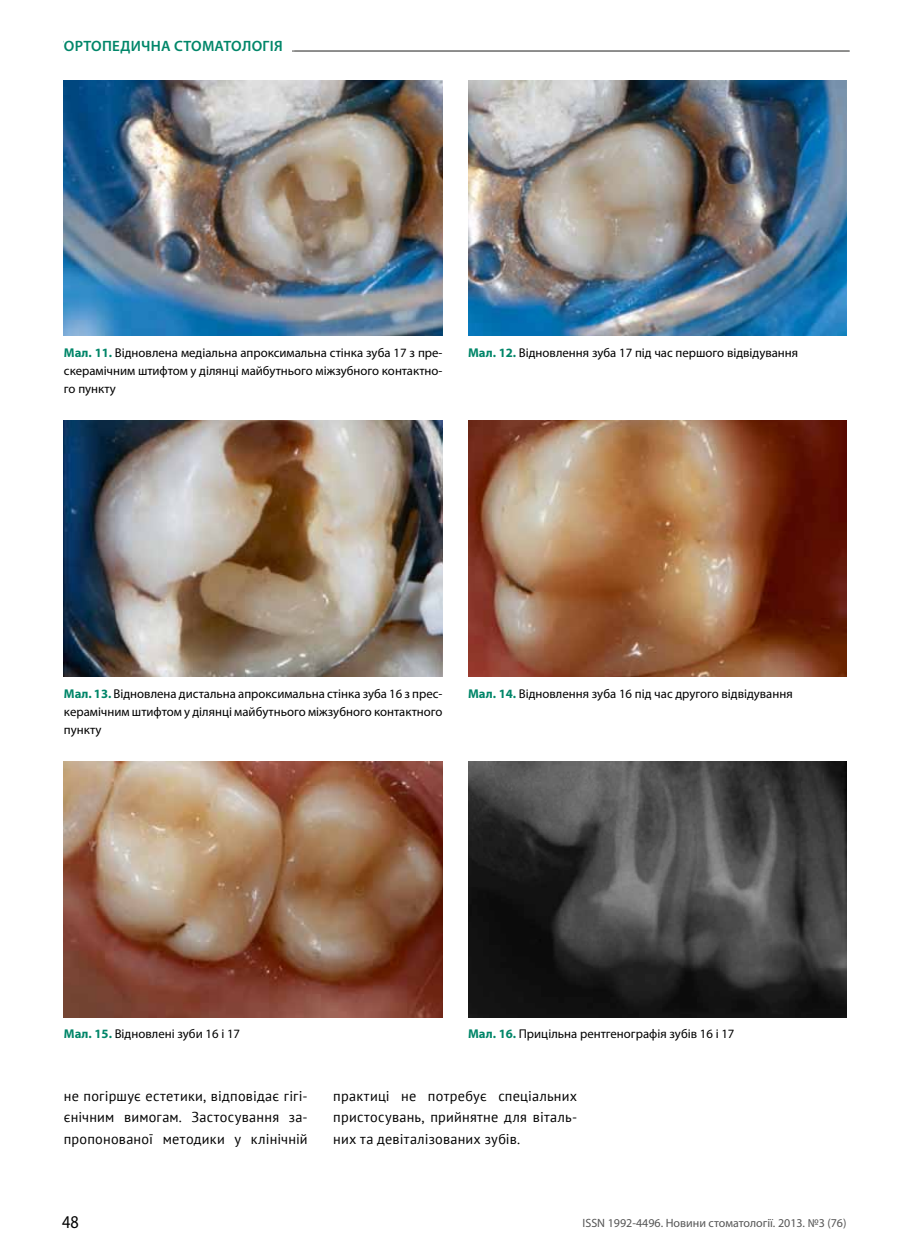
<style>
.page{position:relative;width:902px;height:1259px;background:#fff}
.page>*{position:absolute;margin:0;border:0;box-sizing:border-box;transform-origin:0 0}
.t1{font:18px "Myriad Pro";color:#000;scale:.9 1}
.t2{font:600 15px "Myriad Pro";letter-spacing:.02em;color:#008669}
.t3{font:14.25px/21.3px "PT Sans";letter-spacing:.015em;color:#000;text-align:justify}
.t4{font:12.75px/18px "Myriad Pro";color:#000;text-align:justify}
.t5{font:12px "Myriad Pro";color:#565656}
.s1{font-weight:700;color:#008669}
</style>
<div class="page">
<hr style="left:151px;top:50px;width:698px;height:2px;background:#878786">
<div style="left:64px;top:40px;width:227px;height:20px;background:#fff"></div>
<img style="left:64px;top:420px;width:378px;height:256px">
<img style="left:64px;top:762px;width:378px;height:256px">
<img style="left:468px;top:420px;width:378px;height:256px">
<img style="left:468px;top:762px;width:378px;height:256px">
<img style="left:64px;top:80px;width:378px;height:255px">
<img style="left:468px;top:80px;width:378px;height:255px">
<p class="t2" style="left:64px;top:38px;width:222px">Терапевтична стоматологія</p>
<p class="t2" style="left:64px;top:38px;width:220px">ОРТОпедична стоматологія</p>
<p class="t4" style="left:64px;top:343px;width:380px"><span class="s1">Мал. 11.</span> Відновлена медіальна апроксимальна стінка зуба 17 з пре&shy;скерамічним штифтом у ділянці майбутнього міжзубного контактно&shy;го пункту</p>
<p class="t4" style="left:468px;top:343px;width:331px"><span class="s1">Мал. 12.</span> Відновлення зуба 17 під час першого відвідування</p>
<p class="t4" style="left:64px;top:685px;width:380px"><span class="s1">Мал. 13.</span> Відновлена дистальна апроксимальна стінка зуба 16 з прес&shy;керамічним штифтом у ділянці майбутнього міжзубного контактного пункту</p>
<p class="t4" style="left:468px;top:685px;width:326px"><span class="s1">Мал. 14.</span> Відновлення зуба 16 під час другого відвідування</p>
<p class="t4" style="left:64px;top:1024px;width:178px"><span class="s1">Мал. 15.</span> Відновлені зуби 16 і 17</p>
<p class="t4" style="left:468px;top:1024px;width:268px"><span class="s1">Мал. 16.</span> Прицільна рентгенографія зубів 16 і 17</p>
<p class="t3" style="left:64px;top:1085px;width:245px">не погіршує естетики, відповідає гігі&shy;єнічним вимогам. Застосування за&shy;пропонованої методики у клінічній</p>
<p class="t3" style="left:333px;top:1085px;width:245px">практиці не потребує спеціальних пристосувань, прийнятне для віталь&shy;них та девіталізованих зубів.</p>
<h1 class="t1" style="left:62px;top:1211px;width:20px">48</h1>
<p class="t5" style="left:582px;top:1215px;width:265px">ISSN 1992-4496. Новини стоматології. 2013. №3 (76)</p>
</div>
